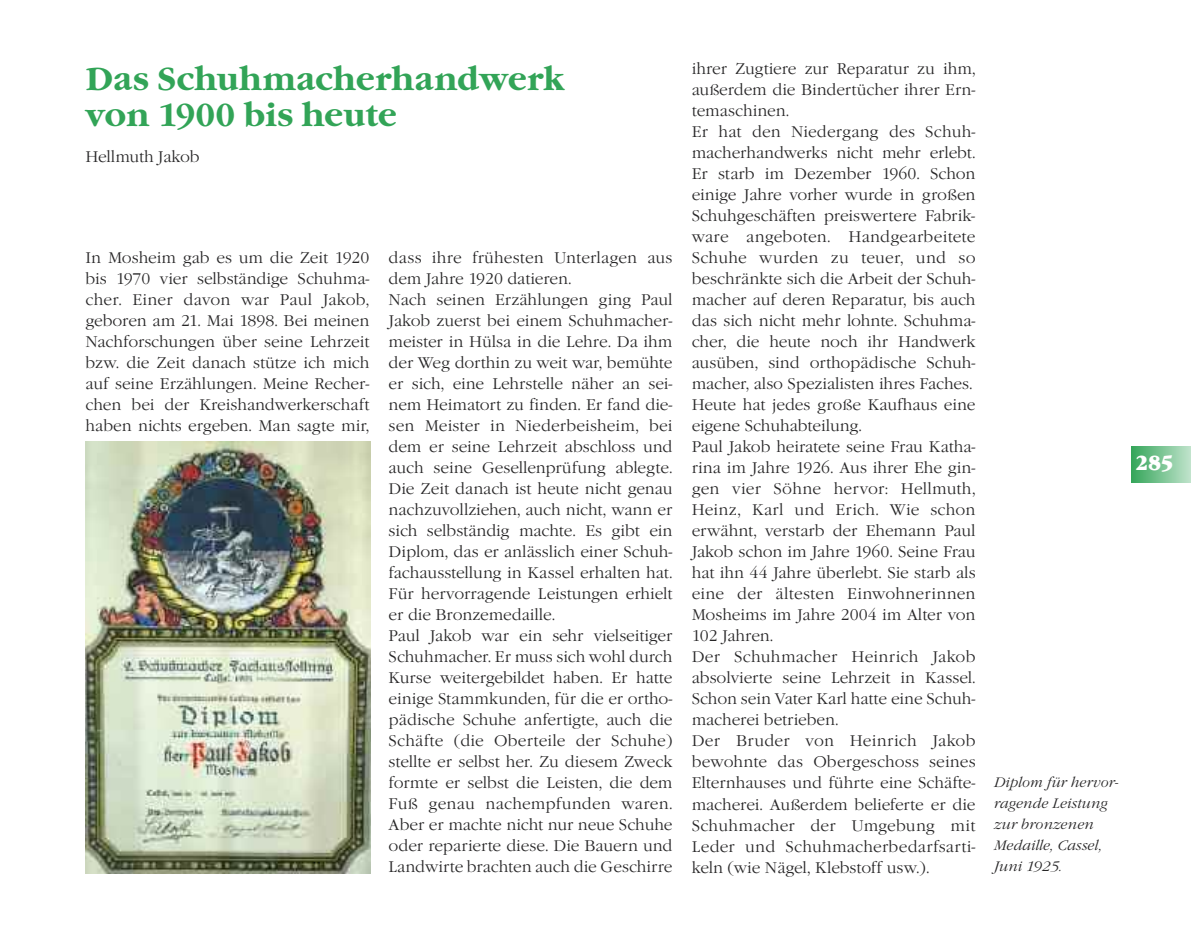
<style>
.page{position:relative;width:1191px;height:936px;background:#fff}
.page>*{position:absolute;margin:0;border:0;box-sizing:border-box;transform-origin:0 0}
.t1{font:700 33px/36px "Garamond Nova";letter-spacing:-.005em;color:#32a457}
.t2{font:21px "Garamond Nova Ultra";color:#fff;scale:.85 1}
.t3{font:300 16.05px/21px "Garamond Nova";color:#272627}
.t4{font:italic 300 14.25px/21px "Garamond Nova";color:#272627}
</style>
<div class="page">
<div style="left:1131px;top:446px;width:60px;height:36px;background:linear-gradient(to right,#34a559,#bee2ca)"></div>
<img style="left:86px;top:441px;width:284px;height:432px">
<h1 class="t1" style="left:85px;top:61px;width:480px">Das Schuhmacherhandwerk von 1900 bis heute</h1>
<p class="t3" style="left:85px;top:146px;width:116px">Hellmuth Jakob</p>
<p class="t3" style="left:86px;top:247px;width:285px;text-align:justify">In Mosheim gab es um die Zeit 1920 bis 1970 vier selbständige Schuhma&shy;cher. Einer davon war Paul Jakob, geboren am 21. Mai 1898. Bei meinen Nachforschungen über seine Lehrzeit bzw. die Zeit danach stütze ich mich auf seine Erzählungen. Meine Recher&shy;chen bei der Kreishandwerkerschaft haben nichts ergeben. Man sagte mir,</p>
<p class="t3" style="left:388px;top:247px;width:285px">dass ihre frühesten Unterlagen aus dem Jahre 1920 datieren.<br>Nach seinen Erzählungen ging Paul Jakob zuerst bei einem Schuhmacher&shy;meister in Hülsa in die Lehre. Da ihm der Weg dorthin zu weit war, bemühte er sich, eine Lehrstelle näher an sei&shy;nem Heimatort zu finden. Er fand die&shy;sen Meister in Niederbeisheim, bei dem er seine Lehrzeit abschloss und auch seine Gesellenprüfung ablegte.<br>Die Zeit danach ist heute nicht genau nachzuvollziehen, auch nicht, wann er sich selbständig machte. Es gibt ein Diplom, das er anlässlich einer Schuh&shy;fachausstellung in Kassel erhalten hat.<br>Für hervorragende Leistungen erhielt er die Bronzemedaille.<br>Paul Jakob war ein sehr vielseitiger Schuhmacher. Er muss sich wohl durch Kurse weitergebildet haben. Er hatte einige Stammkunden, für die er ortho&shy;pädische Schuhe anfertigte, auch die Schäfte (die Oberteile der Schuhe) stellte er selbst her. Zu diesem Zweck formte er selbst die Leisten, die dem Fuß genau nachempfunden waren.<br>Aber er machte nicht nur neue Schuhe oder reparierte diese. Die Bauern und Landwirte brachten auch die Geschirre</p>
<p class="t3" style="left:691px;top:58px;width:285px">ihrer Zugtiere zur Reparatur zu ihm, außerdem die Bindertücher ihrer Ern&shy;temaschinen.<br>Er hat den Niedergang des Schuh&shy;macherhandwerks nicht mehr erlebt.<br>Er starb im Dezember 1960. Schon einige Jahre vorher wurde in großen Schuhgeschäften preiswertere Fabrik&shy;ware angeboten. Handgearbeitete Schuhe wurden zu teuer, und so beschränkte sich die Arbeit der Schuh&shy;macher auf deren Reparatur, bis auch das sich nicht mehr lohnte. Schuhma&shy;cher, die heute noch ihr Handwerk ausüben, sind orthopädische Schuh&shy;macher, also Spezialisten ihres Faches.<br>Heute hat jedes große Kaufhaus eine eigene Schuhabteilung.<br>Paul Jakob heiratete seine Frau Katha&shy;rina im Jahre 1926. Aus ihrer Ehe gin&shy;gen vier Söhne hervor: Hellmuth, Heinz, Karl und Erich. Wie schon erwähnt, verstarb der Ehemann Paul Jakob schon im Jahre 1960. Seine Frau hat ihn 44 Jahre überlebt. Sie starb als eine der ältesten Einwohnerinnen Mosheims im Jahre 2004 im Alter von 102 Jahren.<br>Der Schuhmacher Heinrich Jakob absolvierte seine Lehrzeit in Kassel.<br>Schon sein Vater Karl hatte eine Schuh&shy;macherei betrieben.<br>Der Bruder von Heinrich Jakob bewohnte das Obergeschoss seines Elternhauses und führte eine Schäfte&shy;macherei. Außerdem belieferte er die Schuhmacher der Umgebung mit Leder und Schuhmacherbedarfsarti&shy;keln (wie Nägel, Klebstoff usw.).</p>
<p class="t4" style="left:994px;top:771px;width:126px">Diplom für hervor&shy;ragende Leistung zur bronzenen<br>Medaille, Cassel,<br>Juni 1925.</p>
<h2 class="t2" style="left:1135px;top:451px;width:46px">285</h2>
</div>
